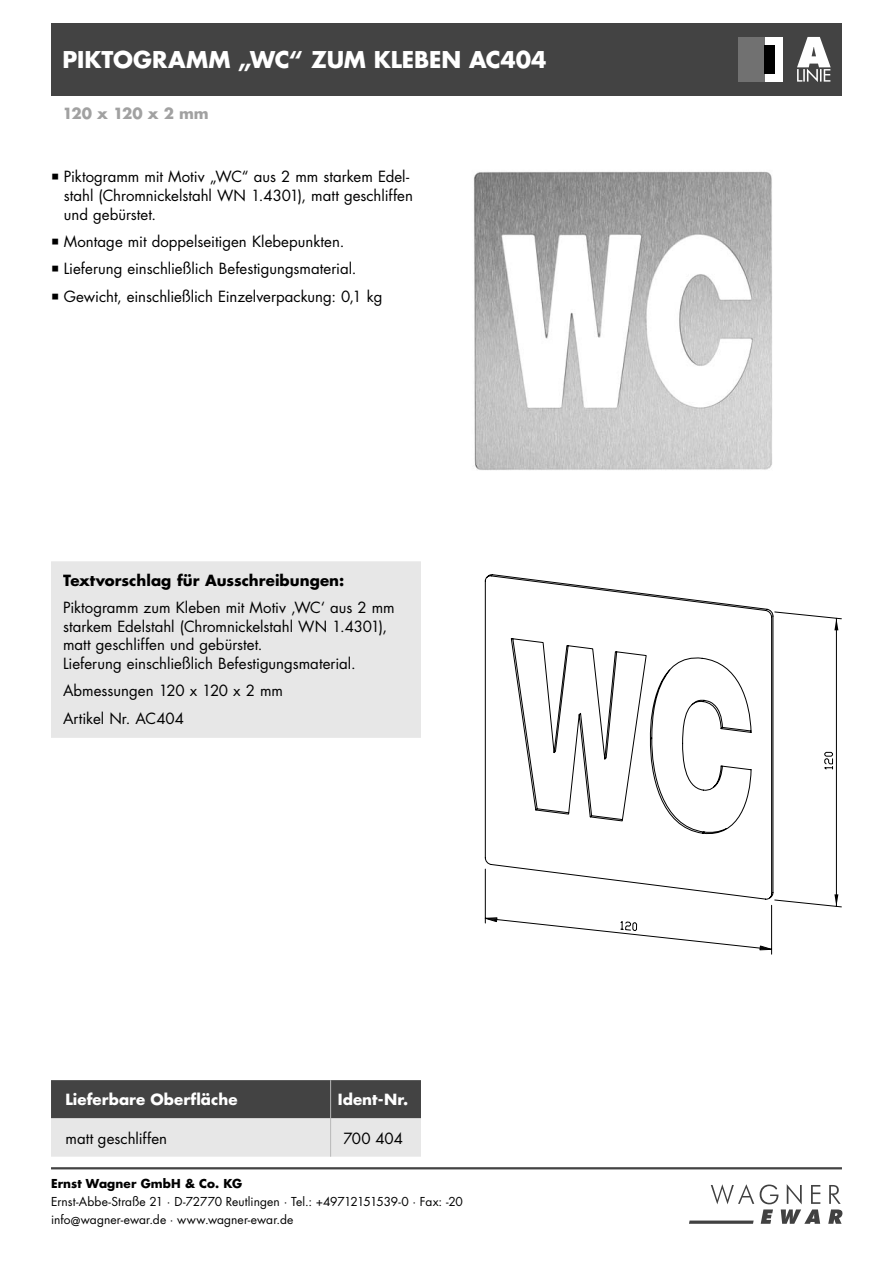
<style>
.page{position:relative;width:893px;height:1263px;background:#fff}
.page>*{position:absolute;margin:0;border:0;box-sizing:border-box;transform-origin:0 0}
.t1{font:700 22.5px "Futura Std";color:#fff}
.t2{font:15px/18.8px "Futura Std";color:#000}
.t3{font:700 15px "Futura Std";color:#000}
.t4{font:700 15px "Futura Std";letter-spacing:.005em;color:#fff}
.t5{font:700 15px "Futura Std";color:#a1a1a1}
.t6{font:12px/18px "Futura Std";color:#000}
.t7{font:700 12px "Futura Std";letter-spacing:.01em;color:#000}
</style>
<div class="page">
<svg style="left:689px;top:1184px;width:153px;height:40px"></svg>
<hr style="left:51px;top:1167px;width:791px;height:2px;background:#434343">
<div style="left:51px;top:23px;width:791px;height:73px;background:#434343"></div>
<div style="left:738px;top:37px;width:45px;height:45px;background:#fff"></div>
<div style="left:738px;top:37px;width:26px;height:45px;background:#717171"></div>
<div style="left:764px;top:45px;width:11px;height:28px;background:#000"></div>
<svg style="left:51px;top:1080px;width:370px;height:77px;background:#969696"></svg>
<hr style="left:330px;top:1080px;width:1px;height:38px;background:#b8b8b8">
<hr style="left:330px;top:1118px;width:1px;height:39px;background:#b8b8b8">
<svg style="left:484px;top:574px;width:358px;height:381px"></svg>
<svg style="left:834px;top:618px;width:4px;height:12px"></svg>
<svg style="left:834px;top:894px;width:4px;height:12px"></svg>
<svg style="left:484px;top:917px;width:14px;height:6px"></svg>
<svg style="left:759px;top:945px;width:18px;height:6px"></svg>
<img style="left:473px;top:171px;width:299px;height:300px">
<svg style="left:797px;top:37px;width:34px;height:45px"></svg>
<div style="left:57px;top:567px;width:358px;height:165px;background:#e7e7e7"></div>
<div style="left:51px;top:561px;width:370px;height:177px;border:12px solid #e7e7e7"></div>
<h1 class="t1" style="left:63px;top:49px;width:486px">PIKTOGRAMM „WC“ ZUM KLEBEN AC404</h1>
<p class="t5" style="left:63px;top:106px;width:148px">120 x 120 x 2 mm</p>
<p class="t2" style="left:64px;top:169px;width:351px">Piktogramm mit Motiv „WC“ aus 2 mm starkem Edel&shy;stahl (Chromnickelstahl WN 1.4301), matt geschliffen und gebürstet.</p>
<p class="t2" style="left:64px;top:229px;width:320px;line-height:27.3px">Montage mit doppelseitigen Klebepunkten.<br>Lieferung einschließlich Befestigungsmaterial.<br>Gewicht, einschließlich Einzelverpackung: 0,1 kg</p>
<p class="t3" style="left:63px;top:573px;width:283px">Textvorschlag für Ausschreibungen:</p>
<p class="t2" style="left:63px;top:599px;width:333px">Piktogramm zum Kleben mit Motiv ‚WC‘ aus 2 mm starkem Edelstahl (Chromnickelstahl WN 1.4301), matt geschliffen und gebürstet.<br>Lieferung einschließlich Befestigungsmaterial.</p>
<p class="t2" style="left:63px;top:678px;width:222px;line-height:27.3px">Abmessungen 120 x 120 x 2 mm<br>Artikel Nr. AC404</p>
<p class="t4" style="left:65px;top:1093px;width:174px">Lieferbare Oberfläche</p>
<p class="t4" style="left:338px;top:1093px;width:72px">Ident-Nr.</p>
<p class="t2" style="left:65px;top:1130px;width:103px">matt geschliffen</p>
<p class="t2" style="left:343px;top:1130px;width:61px">700 404</p>
<p class="t7" style="left:51px;top:1178px;width:193px">Ernst Wagner GmbH &amp; Co. KG</p>
<p class="t6" style="left:51px;top:1193px;width:413px">Ernst-Abbe-Straße 21 · D-72770 Reutlingen · Tel.: +49712151539-0 · Fax: -20 info@wagner-ewar.de · www.wagner-ewar.de</p>
</div>
